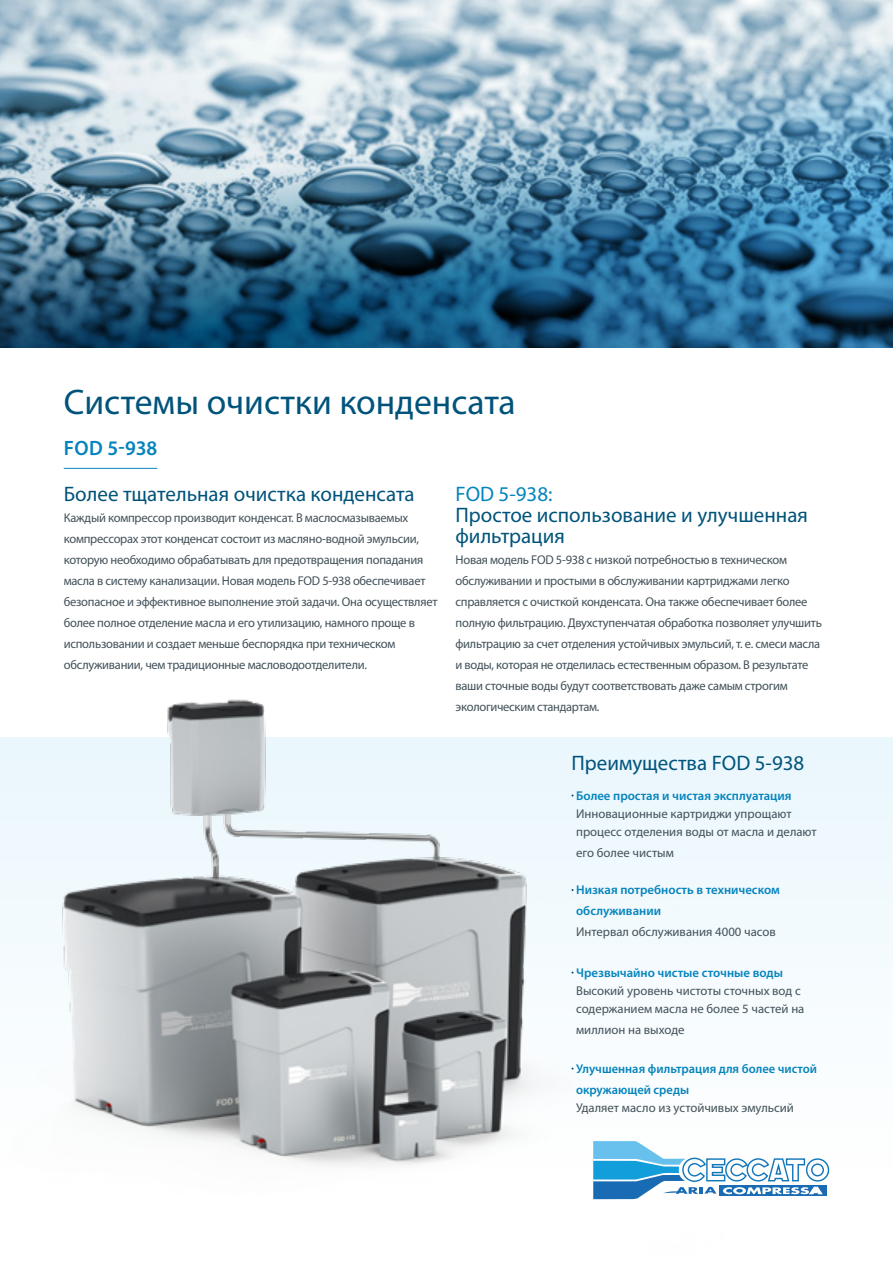
<style>
.page{position:relative;width:893px;height:1263px;background:#fff}
.page>*{position:absolute;margin:0;border:0;box-sizing:border-box;transform-origin:0 0}
.t1{font:35.7px "Myriad Pro";color:#00537a}
.t2{font:21px/21px "Myriad Pro";color:#00537a}
.t3{font:21px "Myriad Pro";color:#0584bd}
.t4{font:600 20.85px "Myriad Pro";letter-spacing:.01em;color:#0584bd}
.t5{font:12.75px/21px "Myriad Pro";letter-spacing:-.02em;color:#425159}
.t6{font:12.75px/18px "Myriad Pro";color:#425159}
.t7{font:600 12.75px/21px "Myriad Pro";color:#0584bd}
</style>
<div class="page">
<svg style="left:0;top:0;width:893px;height:347px;background:#6d96af"></svg>
<div style="left:0;top:738px;width:893px;height:430px;background:#f4fafd"></div>
<hr style="left:64px;top:468px;width:93px;height:1px;background:#0584bd">
<img style="left:0;top:699px;width:724px;height:501px">
<svg style="left:593px;top:1141px;width:237px;height:58px"></svg>
<h1 class="t1" style="left:64px;top:380px;width:453px">Системы очистки конденсата</h1>
<h3 class="t4" style="left:64px;top:435px;width:95px">FOD 5-938</h3>
<h2 class="t2" style="left:64px;top:483px;width:352px">Более тщательная очистка конденсата</h2>
<p class="t5" style="left:64px;top:507px;width:375px">Каждый компрессор производит конденсат. В маслосмазываемых компрессорах этот конденсат состоит из масляно-водной эмульсии, которую необходимо обрабатывать для предотвращения попадания масла в систему канализации. Новая модель FOD 5-938 обеспечивает безопасное и эффективное выполнение этой задачи. Она осуществляет более полное отделение масла и его утилизацию, намного проще в использовании и создает меньше беспорядка при техническом обслуживании, чем традиционные масловодоотделители.</p>
<h2 class="t3" style="left:455px;top:481px;width:99px">FOD 5-938:</h2>
<h2 class="t2" style="left:455px;top:504px;width:354px">Простое использование и улучшенная фильтрация</h2>
<p class="t5" style="left:455px;top:549px;width:368px">Новая модель FOD 5-938 с низкой потребностью в техническом обслуживании и простыми в обслуживании картриджами легко справляется с очисткой конденсата. Она также обеспечивает более полную фильтрацию. Двухступенчатая обработка позволяет улучшить фильтрацию за счет отделения устойчивых эмульсий, т. е. смеси масла и воды, которая не отделилась естественным образом. В результате ваши сточные воды будут соответствовать даже самым строгим экологическим стандартам.</p>
<h2 class="t2" style="left:571px;top:752px;width:234px">Преимущества FOD 5-938</h2>
<p class="t7" style="left:576px;top:784px;width:217px">Более простая и чистая эксплуатация</p>
<p class="t6" style="left:576px;top:804px;width:242px">Инновационные картриджи упрощают процесс отделения воды от масла и делают</p>
<p class="t6" style="left:576px;top:843px;width:99px">его более чистым</p>
<p class="t7" style="left:576px;top:879px;width:205px">Низкая потребность в техническом обслуживании</p>
<p class="t6" style="left:576px;top:922px;width:201px">Интервал обслуживания 4000 часов</p>
<p class="t7" style="left:576px;top:961px;width:208px">Чрезвычайно чистые сточные воды</p>
<p class="t6" style="left:576px;top:981px;width:230px">Высокий уровень чистоты сточных вод с содержанием масла не более 5 частей на</p>
<p class="t6" style="left:576px;top:1020px;width:110px">миллион на выходе</p>
<p class="t7" style="left:576px;top:1057px;width:243px">Улучшенная фильтрация для более чистой окружающей среды</p>
<p class="t6" style="left:576px;top:1098px;width:219px">Удаляет масло из устойчивых эмульсий</p>
</div>
